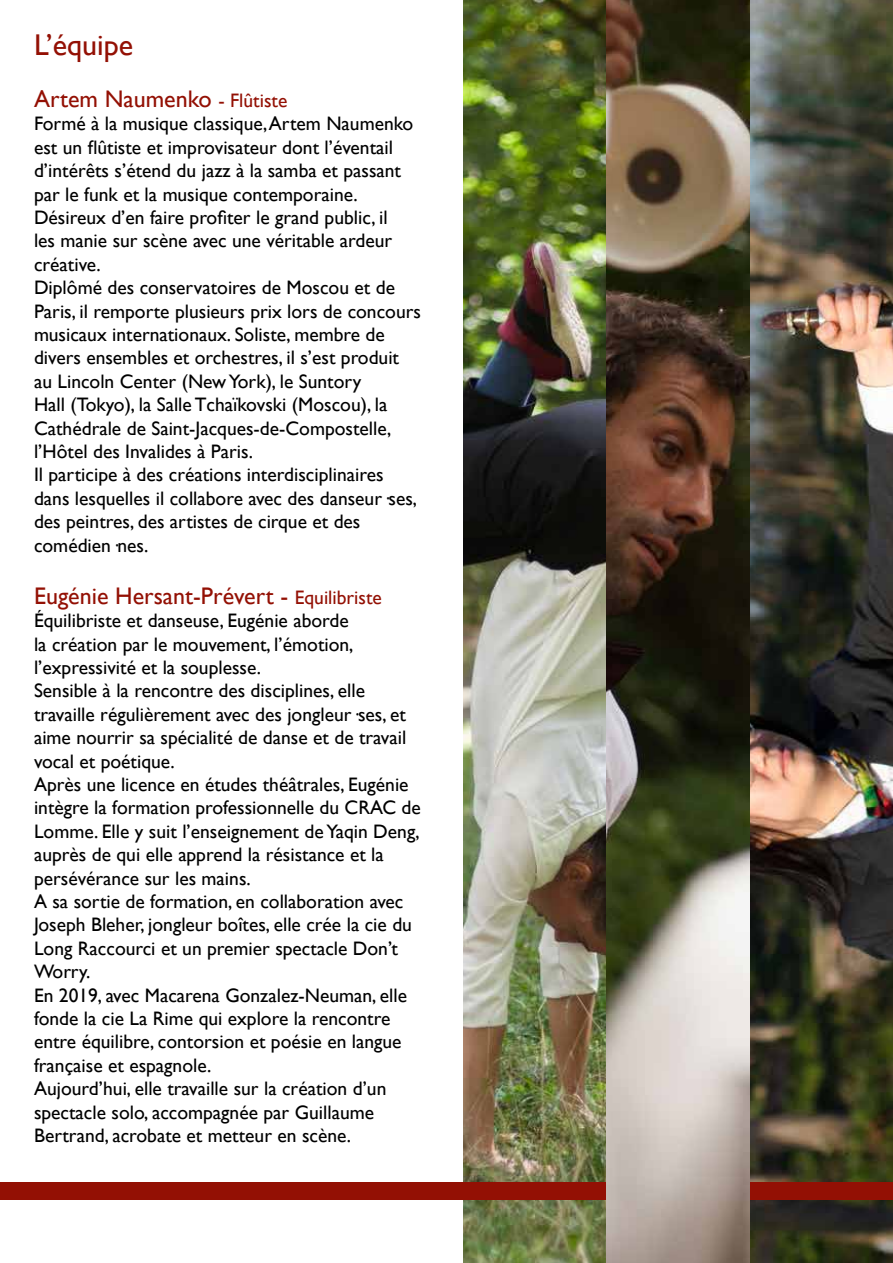
<style>
.page{position:relative;width:893px;height:1263px;background:#fff}
.page>*{position:absolute;margin:0;border:0;box-sizing:border-box;transform-origin:0 0}
.t1{font:30px "Gill Sans";color:#931004}
.t2{font:24px "Gill Sans";color:#931004}
.t3{font:19.5px/23.4px "Gill Sans";color:#000}
.s1{font-size:19.5px}
</style>
<div class="page">
<img style="left:463px;top:0;width:429px;height:1263px">
<svg style="left:0;top:1182px;width:893px;height:17px;background:#98281d"></svg>
<h1 class="t1" style="left:34px;top:27px;width:101px">L’équipe</h1>
<p class="t2" style="left:34px;top:85px;width:255px">Artem Naumenko <span class="s1">- Flûtiste</span></p>
<p class="t3" style="left:34px;top:112px;width:388px">Formé à la musique classique, Artem Naumenko est un flûtiste et improvisateur dont l’éventail d’intérêts s’étend du jazz à la samba et passant par le funk et la musique contemporaine.<br>Désireux d’en faire profiter le grand public, il<br>les manie sur scène avec une véritable ardeur créative.<br>Diplômé des conservatoires de Moscou et de Paris, il remporte plusieurs prix lors de concours musicaux internationaux. Soliste, membre de divers ensembles et orchestres, il s’est produit au Lincoln Center (New York), le Suntory<br>Hall (Tokyo), la Salle Tchaïkovski (Moscou), la Cathédrale de Saint-Jacques-de-Compostelle, l’Hôtel des Invalides à Paris.<br>Il participe à des créations interdisciplinaires dans lesquelles il collabore avec des danseur·ses, des peintres, des artistes de cirque et des comédien·nes.</p>
<p class="t2" style="left:34px;top:582px;width:349px">Eugénie Hersant-Prévert - <span class="s1">Equilibriste</span></p>
<p class="t3" style="left:34px;top:609px;width:388px">Équilibriste et danseuse, Eugénie aborde<br>la création par le mouvement, l’émotion, l’expressivité et la souplesse.<br>Sensible à la rencontre des disciplines, elle travaille régulièrement avec des jongleur·ses, et aime nourrir sa spécialité de danse et de travail vocal et poétique.<br>Après une licence en études théâtrales, Eugénie intègre la formation professionnelle du CRAC de Lomme. Elle y suit l’enseignement de Yaqin Deng, auprès de qui elle apprend la résistance et la persévérance sur les mains.<br>A sa sortie de formation, en collaboration avec Joseph Bleher, jongleur boîtes, elle crée la cie du Long Raccourci et un premier spectacle Don’t Worry.<br>En 2019, avec Macarena Gonzalez-Neuman, elle fonde la cie La Rime qui explore la rencontre entre équilibre, contorsion et poésie en langue française et espagnole.<br>Aujourd’hui, elle travaille sur la création d’un spectacle solo, accompagnée par Guillaume Bertrand, acrobate et metteur en scène.</p>
</div>
